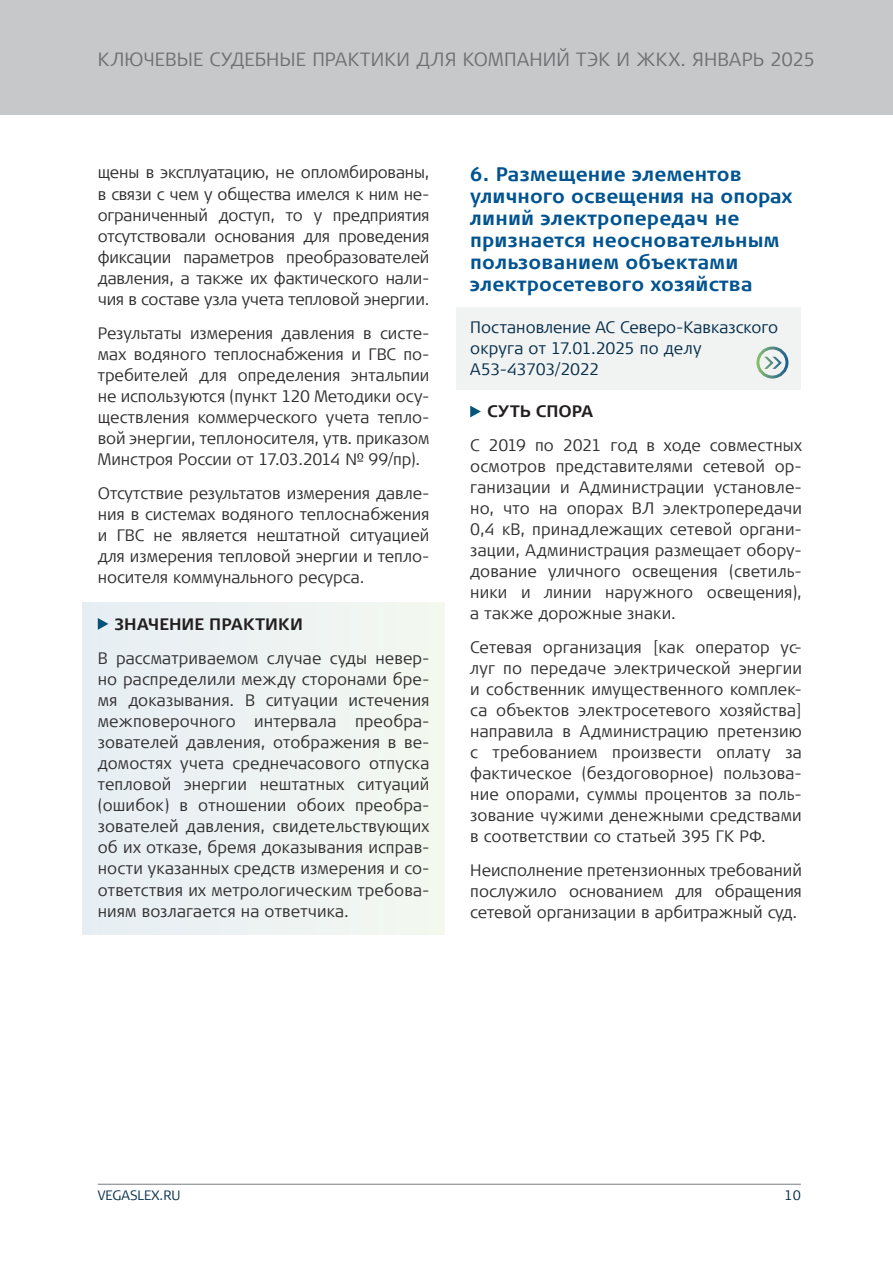
<style>
.page{position:relative;width:893px;height:1263px;background:#fff}
.page>*{position:absolute;margin:0;border:0;box-sizing:border-box;transform-origin:0 0}
.t1{font:700 19.5px/22px "Signa Offc Pro";letter-spacing:.01em;color:#01548f}
.t2{font:300 19.05px "Signa Offc Pro";letter-spacing:.005em;color:#6f7073}
.t3{font:300 16.5px/21px "Signa Offc Pro";color:#312f30;text-align:justify}
.t4{font:300 16.5px/21px "Signa Offc Pro";color:#032d49}
.t5{font:700 16.5px "Signa Offc Pro";letter-spacing:.005em;color:#231f20}
.t6{font:300 13.5px "Signa Offc Pro";color:#032d49}
</style>
<div class="page">
<div style="left:0;top:0;width:893px;height:115px;background:#c7c8ca"></div>
<hr style="left:98px;top:1184px;width:703px;height:1px;background:#797d7f">
<div style="left:456px;top:307px;width:345px;height:83px;background:#f1f2f2"></div>
<div style="left:83px;top:603px;width:361px;height:331px;background:#edf3f2"></div>
<svg style="left:98px;top:618px;width:10px;height:12px"></svg>
<svg style="left:470px;top:406px;width:11px;height:11px"></svg>
<div style="left:756px;top:346px;width:32px;height:33px;border:3px solid #fff;border-radius:50%"></div>
<svg style="left:764px;top:357px;width:18px;height:12px"></svg>
<p class="t2" style="left:98px;top:46px;width:719px">КЛЮЧЕВЫЕ СУДЕБНЫЕ ПРАКТИКИ ДЛЯ КОМПАНИЙ ТЭК И ЖКХ. ЯНВАРЬ 2025</p>
<p class="t3" style="left:98px;top:161px;width:333px">щены в эксплуатацию, не опломбированы, в связи с чем у общества имелся к ним не&shy;ограниченный доступ, то у предприятия отсутствовали основания для проведения фиксации параметров преобразователей давления, а также их фактического нали&shy;чия в составе узла учета тепловой энергии.</p>
<p class="t3" style="left:98px;top:322px;width:333px">Результаты измерения давления в систе&shy;мах водяного теплоснабжения и ГВС по&shy;требителей для определения энтальпии не используются (пункт 120 Методики осу&shy;ществления коммерческого учета тепло&shy;вой энергии, теплоносителя, утв. приказом Минстроя России от 17.03.2014 № 99/пр).</p>
<p class="t3" style="left:98px;top:482px;width:333px">Отсутствие результатов измерения давле&shy;ния в системах водяного теплоснабжения и ГВС не является нештатной ситуацией для измерения тепловой энергии и тепло&shy;носителя коммунального ресурса.</p>
<p class="t5" style="left:115px;top:613px;width:190px">ЗНАЧЕНИЕ ПРАКТИКИ</p>
<p class="t3" style="left:98px;top:647px;width:333px">В рассматриваемом случае суды невер&shy;но распределили между сторонами бре&shy;мя доказывания. В ситуации истечения межповерочного интервала преобра&shy;зователей давления, отображения в ве&shy;домостях учета среднечасового отпуска тепловой энергии нештатных ситуаций (ошибок) в отношении обоих преобра&shy;зователей давления, свидетельствующих об их отказе, бремя доказывания исправ&shy;ности указанных средств измерения и со&shy;ответствия их метрологическим требова&shy;ниям возлагается на ответчика.</p>
<p class="t1" style="left:470px;top:162px;width:323px">6. Размещение элементов уличного освещения на опорах линий электропередач не признается неосновательным пользованием объектами электросетевого хозяйства</p>
<p class="t4" style="left:470px;top:316px;width:309px">Постановление АС Северо-Кавказского округа от 17.01.2025 по делу<br>А53-43703/2022</p>
<p class="t5" style="left:487px;top:400px;width:108px">СУТЬ СПОРА</p>
<p class="t3" style="left:470px;top:434px;width:333px">С 2019 по 2021 год в ходе совместных осмотров представителями сетевой ор&shy;ганизации и Администрации установле&shy;но, что на опорах ВЛ электропередачи 0,4 кВ, принадлежащих сетевой органи&shy;зации, Администрация размещает обору&shy;дование уличного освещения (светиль&shy;ники и линии наружного освещения), а также дорожные знаки.</p>
<p class="t3" style="left:470px;top:636px;width:333px">Сетевая организация [как оператор ус&shy;луг по передаче электрической энергии и собственник имущественного комплек&shy;са объектов электросетевого хозяйства] направила в Администрацию претензию с требованием произвести оплату за фактическое (бездоговорное) пользова&shy;ние опорами, суммы процентов за поль&shy;зование чужими денежными средствами в соответствии со статьей 395 ГК РФ.</p>
<p class="t3" style="left:470px;top:859px;width:333px">Неисполнение претензионных требований послужило основанием для обращения сетевой организации в арбитражный суд.</p>
<p class="t6" style="left:98px;top:1186px;width:84px">VEGASLEX.RU</p>
<p class="t6" style="left:784px;top:1185px;width:18px">10</p>
</div>
